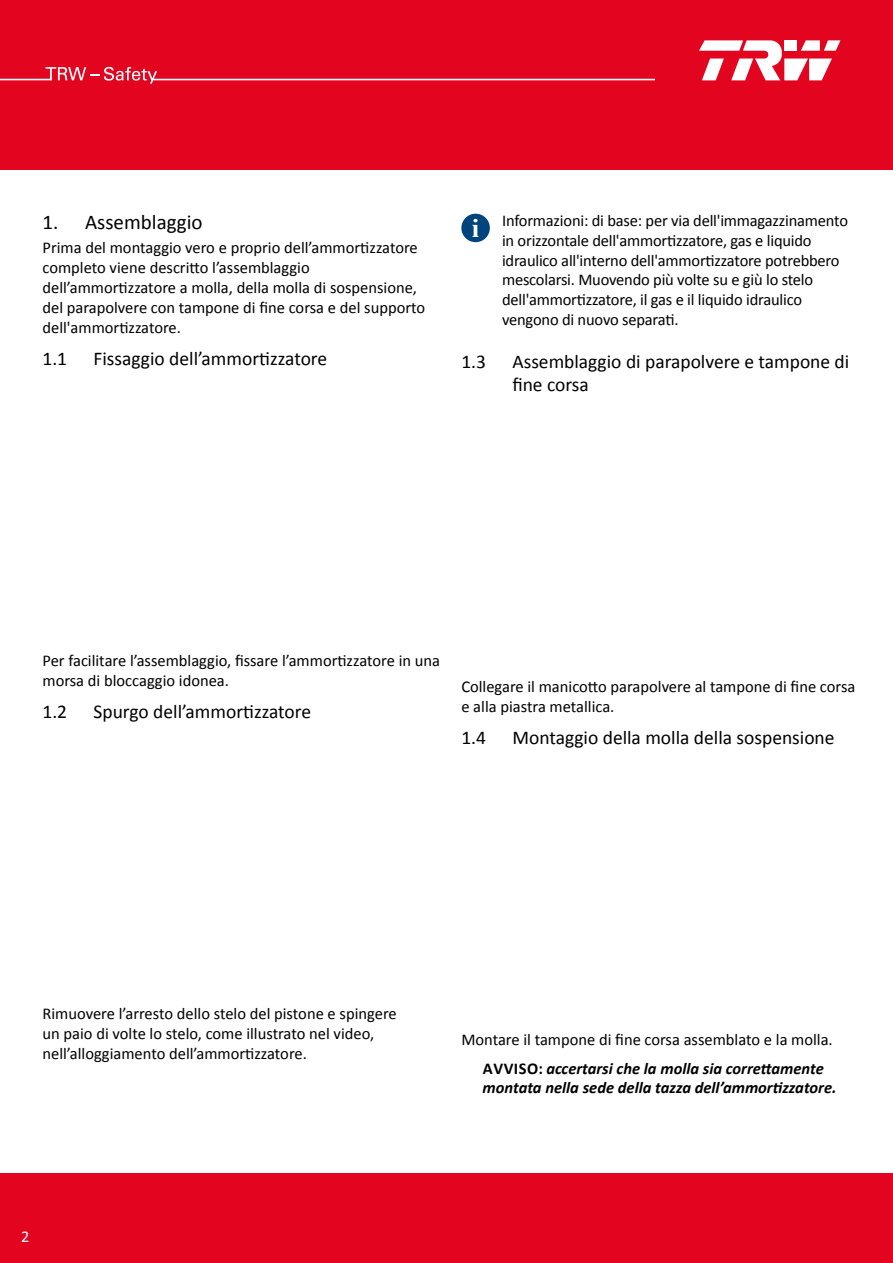
<style>
.page{position:relative;width:893px;height:1263px;background:#fff}
.page>*{position:absolute;margin:0;border:0;box-sizing:border-box;transform-origin:0 0}
.t1{font:21px "Calibri";color:#000}
.t2{font:19.5px/23.4px "Calibri";color:#000}
.t3{font:16.5px/19.8px "Calibri";color:#000}
.t4{font:italic 700 16.5px "Calibri";color:#000}
.t5{font:16.5px "Calibri";color:#fff}
.s1{font-family:"Shonar Bangla";font-weight:700;font-size:32.25px;color:#fff}
.s2{font-weight:700}
.s3{font-weight:700;font-style:italic}
</style>
<div class="page">
<div style="left:0;top:0;width:893px;height:170px;background:#e30520"></div>
<div style="left:0;top:1174px;width:893px;height:89px;background:#e30520"></div>
<svg style="left:46px;top:67px;width:111px;height:17px"></svg>
<hr style="left:0;top:79px;width:52px;height:1px;background:#fff">
<hr style="left:152px;top:79px;width:503px;height:1px;background:#fff">
<svg style="left:699px;top:40px;width:141px;height:40px"></svg>
<div style="left:461px;top:214px;width:29px;height:28px;background:#00447e;border-radius:50%"></div>
<p class="t1" style="left:43px;top:209px;width:162px">1. Assemblaggio</p>
<p class="t3" style="left:43px;top:238px;width:384px">Prima del montaggio vero e proprio dell’ammortizzatore completo viene descritto l’assemblaggio dell’ammortizzatore a molla, della molla di sospensione, del parapolvere con tampone di fine corsa e del supporto dell'ammortizzatore.</p>
<p class="t2" style="left:43px;top:346px;width:26px">1.1</p>
<p class="t2" style="left:94px;top:346px;width:235px">Fissaggio dell’ammortizzatore</p>
<p class="t3" style="left:502px;top:211px;width:348px;text-indent:-30px"><span class="s1">i</span> Informazioni: di base: per via dell'immagazzinamento in orizzontale dell'ammortizzatore, gas e liquido idraulico all'interno dell'ammortizzatore potrebbero mescolarsi. Muovendo più volte su e giù lo stelo dell'ammortizzatore, il gas e il liquido idraulico vengono di nuovo separati.</p>
<p class="t2" style="left:461px;top:349px;width:26px">1.3</p>
<p class="t2" style="left:512px;top:349px;width:338px">Assemblaggio di parapolvere e tampone di fine corsa</p>
<p class="t3" style="left:43px;top:650px;width:399px">Per facilitare l’assemblaggio, fissare l’ammortizzatore in una morsa di bloccaggio idonea.</p>
<p class="t2" style="left:43px;top:699px;width:26px">1.2</p>
<p class="t2" style="left:94px;top:699px;width:219px">Spurgo dell’ammortizzatore</p>
<p class="t3" style="left:461px;top:677px;width:395px">Collegare il manicotto parapolvere al tampone di fine corsa e alla piastra metallica.</p>
<p class="t2" style="left:461px;top:726px;width:26px">1.4</p>
<p class="t2" style="left:512px;top:726px;width:324px">Montaggio della molla della sospensione</p>
<p class="t3" style="left:43px;top:1003px;width:356px">Rimuovere l’arresto dello stelo del pistone e spingere un paio di volte lo stelo, come illustrato nel video, nell’alloggiamento dell’ammortizzatore.</p>
<p class="t5" style="left:21px;top:1226px;width:10px">2</p>
<p class="t3" style="left:483px;top:1025px;width:351px;line-height:28.3px;text-indent:-22px">Montare il tampone di fine corsa assemblato e la molla.<br><span class="s2">AVVISO:</span> <span class="s3">accertarsi che la molla sia correttamente</span></p>
<p class="t4" style="left:483px;top:1077px;width:355px">montata nella sede della tazza dell’ammortizzatore.</p>
</div>
